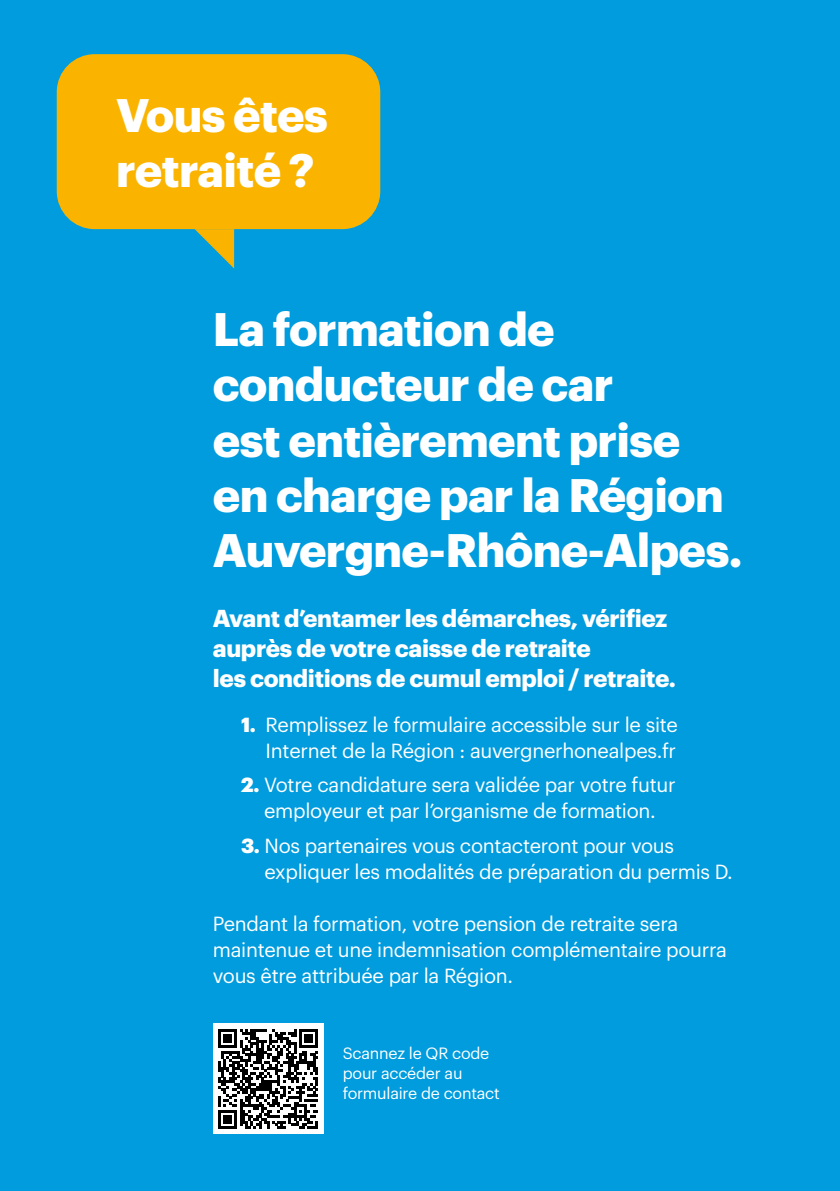
<style>
.page{position:relative;width:840px;height:1191px;background:#fff}
.page>*{position:absolute;margin:0;border:0;box-sizing:border-box;transform-origin:0 0}
.t1{font:700 46px/55.2px "Graphik";letter-spacing:-.015em;color:#fff}
.t2{font:700 24px/30px "Graphik";letter-spacing:-.015em;color:#fff}
.t3{font:20px/26px "Graphik";letter-spacing:-.015em;color:#fff}
.t4{font:16px/20px "Graphik";letter-spacing:-.015em;color:#fff}
.s1{font-weight:700;font-size:36px;color:#009cdd}
.s2{font-weight:900}
</style>
<div class="page">
<div style="left:0;top:0;width:839px;height:1191px;background:#009cdd"></div>
<div style="left:57px;top:54px;width:323px;height:175px;background:#fab400;border-radius:38px"></div>
<svg style="left:194px;top:229px;width:40px;height:39px"></svg>
<div style="left:213px;top:1023px;width:110px;height:111px;background:#fff"></div>
<svg style="left:218px;top:1029px;width:100px;height:99px"></svg>
<h1 class="t1" style="left:116px;top:83px;width:213px">Vous êtes retraité ?</h1>
<h1 class="t1" style="left:213px;top:298px;width:531px">La formation de conducteur de car<br>est entièrement prise en charge par la Région<br>Auvergne-Rhône-Alpes.</h1>
<p class="t2" style="left:213px;top:601px;width:464px">Avant d’entamer les démarches, vérifiez auprès de votre caisse de retraite<br>les conditions de cumul emploi / retraite.</p>
<p class="t3" style="left:213px;top:710px;width:466px;text-align:right"><span class="s1">»</span> <span class="s2">1.</span> Remplissez le formulaire accessible sur le site<br>Internet de la Région : auvergnerhonealpes.fr</p>
<p class="t3" style="left:264px;top:770px;width:412px;text-indent:-51px"><span class="s1">»</span> <span class="s2">2.</span> Votre candidature sera validée par votre futur employeur et par l’organisme de formation.</p>
<p class="t3" style="left:264px;top:831px;width:469px;text-indent:-52px"><span class="s1">»</span> <span class="s2">3.</span> Nos partenaires vous contacteront pour vous expliquer les modalités de préparation du permis D.</p>
<p class="t3" style="left:213px;top:909px;width:515px">Pendant la formation, votre pension de retraite sera maintenue et une indemnisation complémentaire pourra vous être attribuée par la Région.</p>
<p class="t4" style="left:342px;top:1042px;width:158px">Scannez le QR code pour accéder au formulaire de contact</p>
</div>
